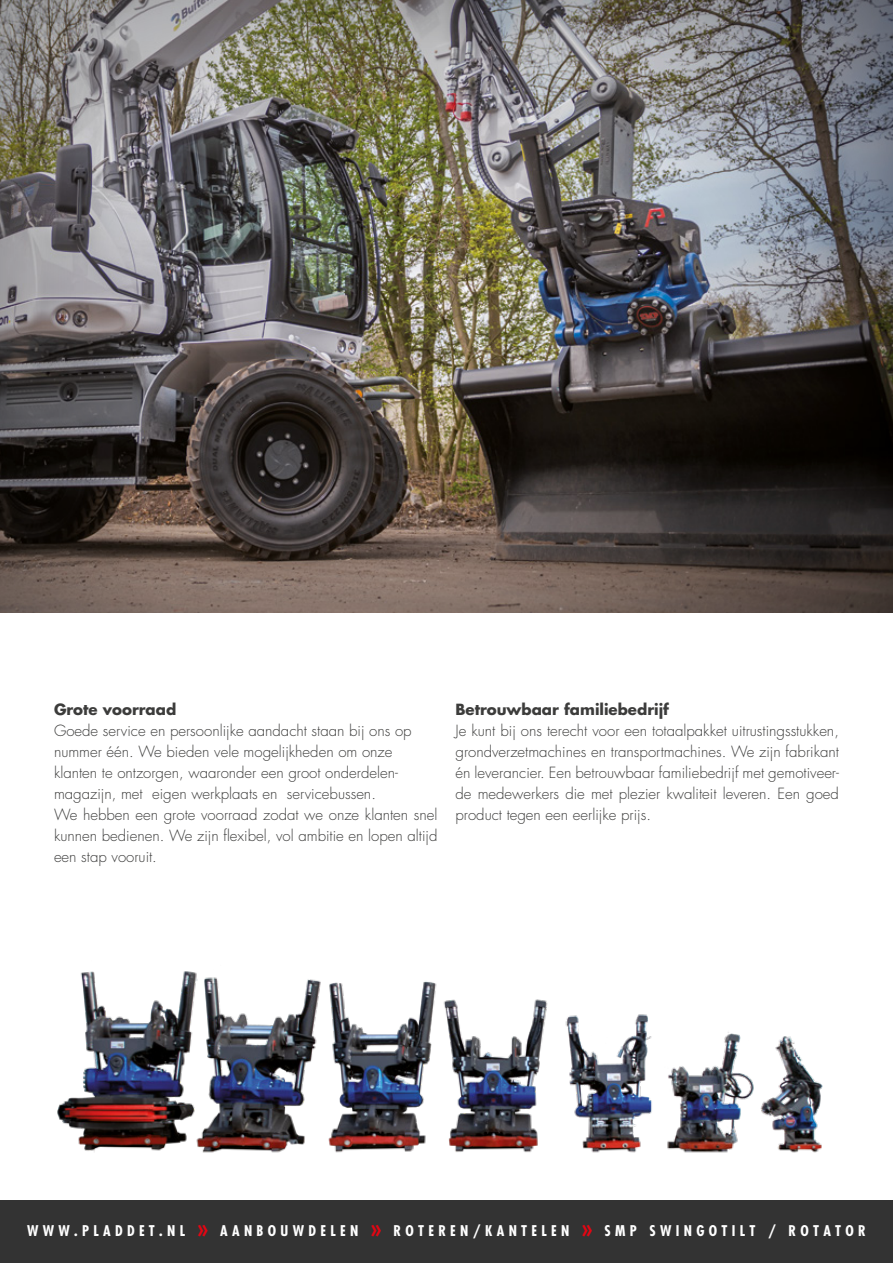
<style>
.page{position:relative;width:893px;height:1263px;background:#fff}
.page>*{position:absolute;margin:0;border:0;box-sizing:border-box;transform-origin:0 0}
.t1{font:300 15px/21px "Futura";color:#3c3c3b}
.t2{font:700 15px "Futura";color:#3c3c3b}
.t3{font:700 condensed 14.4px "Futura";letter-spacing:.3em;color:#fff}
.s1{font-size:25.2px;color:#e30613}
</style>
<div class="page">
<div style="left:0;top:0;width:893px;height:614px;background:#000;opacity:.5"></div>
<div style="left:0;top:1200px;width:893px;height:63px;background:#333"></div>
<img style="left:57px;top:971px;width:766px;height:182px">
<p class="t2" style="left:54px;top:699px;width:124px">Grote voorraad</p>
<p class="t1" style="left:54px;top:720px;width:385px">Goede service en persoonlijke aandacht staan bij ons op nummer één. We bieden vele mogelijkheden om onze klanten te ontzorgen, waaronder een groot onderdelen&shy;magazijn, met eigen werkplaats en servicebussen.<br>We hebben een grote voorraad zodat we onze klanten snel kunnen bedienen. We zijn flexibel, vol ambitie en lopen altijd een stap vooruit.</p>
<p class="t2" style="left:455px;top:699px;width:215px">Betrouwbaar familiebedrijf</p>
<p class="t1" style="left:455px;top:720px;width:385px;text-align:justify">Je kunt bij ons terecht voor een totaalpakket uitrustingsstukken, grondverzetmachines en transportmachines. We zijn fabrikant én leverancier. Een betrouwbaar familiebedrijf met gemotiveer&shy;de medewerkers die met plezier kwaliteit leveren. Een goed product tegen een eerlijke prijs.</p>
<p class="t3" style="left:27px;top:1221px;width:840px">WWW.PLADDET.NL <span class="s1">»</span> AANBOUWDELEN <span class="s1">»</span> ROTEREN/KANTELEN <span class="s1">»</span> SMP SWINGOTILT / ROTATOR</p>
</div>
